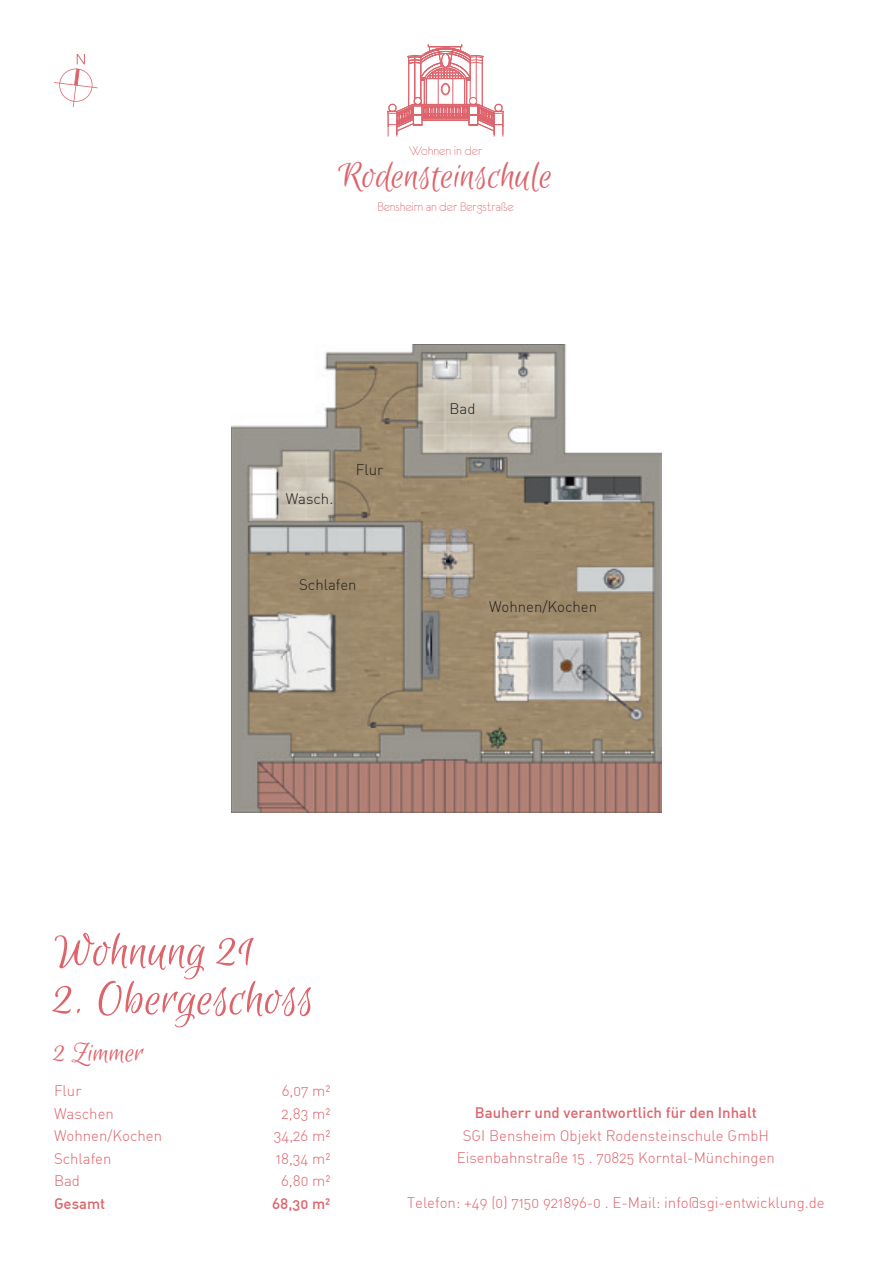
<style>
.page{position:relative;width:893px;height:1263px;background:#fff}
.page>*{position:absolute;margin:0;border:0;box-sizing:border-box;transform-origin:0 0}
.t1{font:52.5px "Euphoria Script";color:#de646c}
.t2{font:40.95px "Euphoria Script";color:#dd646c}
.t3{font:30px "Euphoria Script";color:#de646c}
.t4{font:300 15px/22.5px "DIN Alternate";color:#de646c;text-align:center}
.t5{font:500 15px "DIN Alternate";color:#de646c}
.t6{font:300 15px "DIN Alternate";color:#231f20}
.t7{font:14.25px "Eurofurencelight";color:#dd646c}
</style>
<div class="page">
<img style="left:231px;top:344px;width:431px;height:468px">
<svg style="left:54px;top:54px;width:44px;height:53px"></svg>
<svg style="left:387px;top:45px;width:117px;height:92px"></svg>
<p class="t7" style="left:409px;top:144px;width:75px">Wohnen in der</p>
<h2 class="t2" style="left:339px;top:153px;width:215px">Rodensteinschule</h2>
<p class="t7" style="left:377px;top:199px;width:138px">Bensheim an der Bergstraße</p>
<p class="t6" style="left:286px;top:490px;width:49px">Wasch.</p>
<p class="t6" style="left:356px;top:460px;width:29px">Flur</p>
<p class="t6" style="left:299px;top:575px;width:59px">Schlafen</p>
<p class="t6" style="left:449px;top:400px;width:28px">Bad</p>
<p class="t6" style="left:489px;top:597px;width:110px">Wohnen/Kochen</p>
<h1 class="t1" style="left:54px;top:923px;width:203px">Wohnung 21</h1>
<h1 class="t1" style="left:54px;top:971px;width:262px">2. Obergeschoss</h1>
<h3 class="t3" style="left:54px;top:1037px;width:91px">2 Zimmer</h3>
<p class="t4" style="left:54px;top:1080px;width:110px;text-align:left">Flur<br>Waschen<br>Wohnen/Kochen<br>Schlafen<br>Bad</p>
<p class="t5" style="left:54px;top:1194px;width:53px">Gesamt</p>
<p class="t4" style="left:274px;top:1080px;width:58px">6,07 m²<br>2,83 m²<br>34,26 m²<br>18,34 m²<br>6,80 m²</p>
<p class="t5" style="left:272px;top:1194px;width:60px">68,30 m²</p>
<p class="t5" style="left:475px;top:1103px;width:284px">Bauherr und verantwortlich für den Inhalt</p>
<p class="t4" style="left:457px;top:1124px;width:319px">SGI Bensheim Objekt Rodensteinschule GmbH<br>Eisenbahnstraße 15 . 70825 Korntal-Münchingen</p>
<p class="t4" style="left:407px;top:1191px;width:419px">Telefon: +49 (0) 7150 921896-0 . E-Mail: info@sgi-entwicklung.de</p>
</div>
